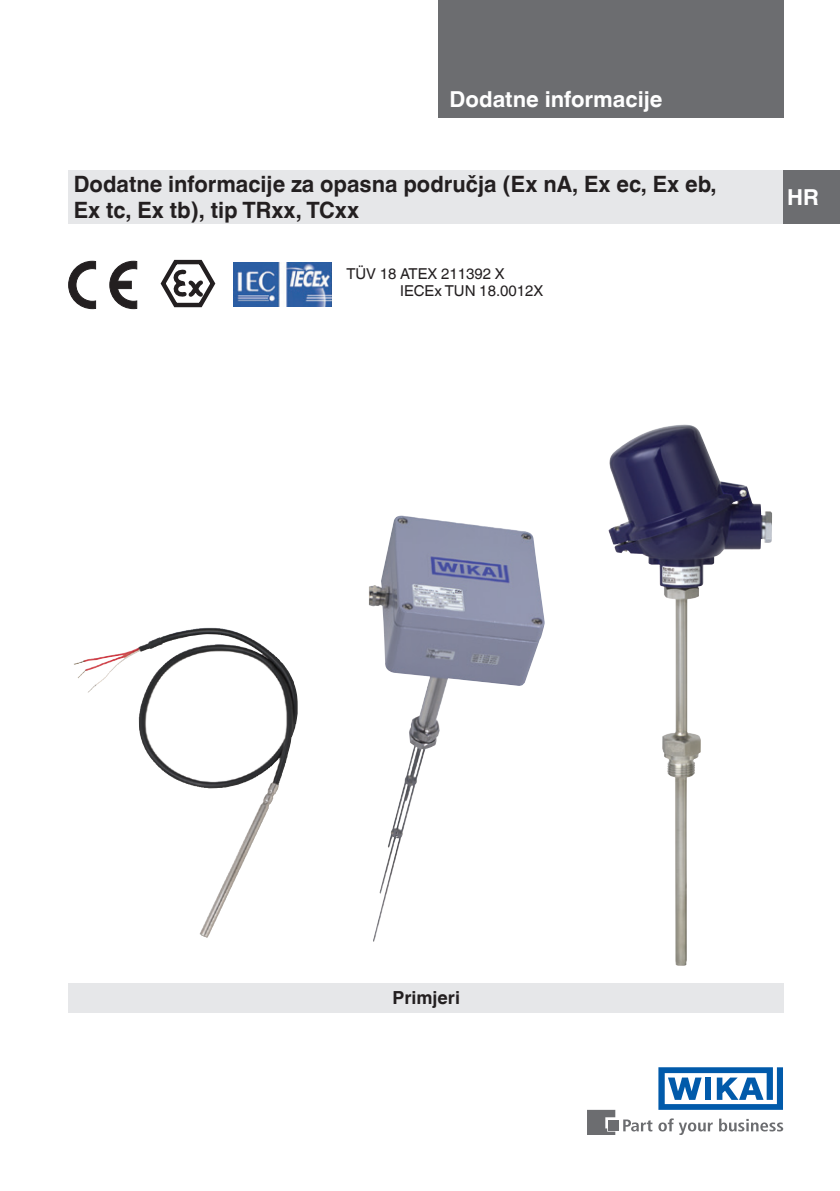
<style>
.page{position:relative;width:840px;height:1191px;background:#fff}
.page>*{position:absolute;margin:0;border:0;box-sizing:border-box;transform-origin:0 0}
.t1{font:700 22.4px/26px "Helvetica World";color:#231f20}
.t2{font:700 22px "Helvetica World";color:#fff}
.t3{font:700 18px "Helvetica World";color:#231f20}
.t4{font:15px/17.6px "Helvetica World";color:#231f20}
</style>
<div class="page">
<svg style="left:623px;top:1119px;width:29px;height:12px"></svg>
<svg style="left:658px;top:1118px;width:54px;height:16px"></svg>
<svg style="left:719px;top:1118px;width:63px;height:13px"></svg>
<div style="left:608px;top:1119px;width:10px;height:11px;background:#6c6d70"></div>
<svg style="left:587px;top:1109px;width:28px;height:25px"></svg>
<svg style="left:658px;top:1067px;width:124px;height:42px"></svg>
<div style="left:68px;top:170px;width:714px;height:54px;background:#e6e7e9"></div>
<div style="left:782px;top:170px;width:57px;height:54px;background:#6c6d70"></div>
<div style="left:438px;top:0;width:344px;height:118px;background:#6c6d70"></div>
<div style="left:69px;top:982px;width:714px;height:30px;background:#e6e7e9"></div>
<svg style="left:160px;top:259px;width:55px;height:49px"></svg>
<img style="left:233px;top:262px;width:98px;height:45px">
<svg style="left:68px;top:261px;width:28px;height:48px"></svg>
<svg style="left:110px;top:261px;width:27px;height:48px"></svg>
<img style="left:608px;top:424px;width:163px;height:541px">
<img style="left:74px;top:628px;width:129px;height:50px">
<img style="left:369px;top:515px;width:176px;height:427px">
<p class="t2" style="left:449px;top:86px;width:214px">Dodatne informacije</p>
<p class="t1" style="left:74px;top:171px;width:644px">Dodatne informacije za opasna područja (Ex nA, Ex ec, Ex eb,<br>Ex tc, Ex tb), tip TRxx, TCxx</p>
<p class="t4" style="left:400px;top:265px;width:145px;text-indent:-54px">TÜV 18 ATEX 211392 X<br>IECEx TUN 18.0012X</p>
<p class="t2" style="left:786px;top:184px;width:33px">HR</p>
<p class="t3" style="left:392px;top:987px;width:69px">Primjeri</p>
</div>
